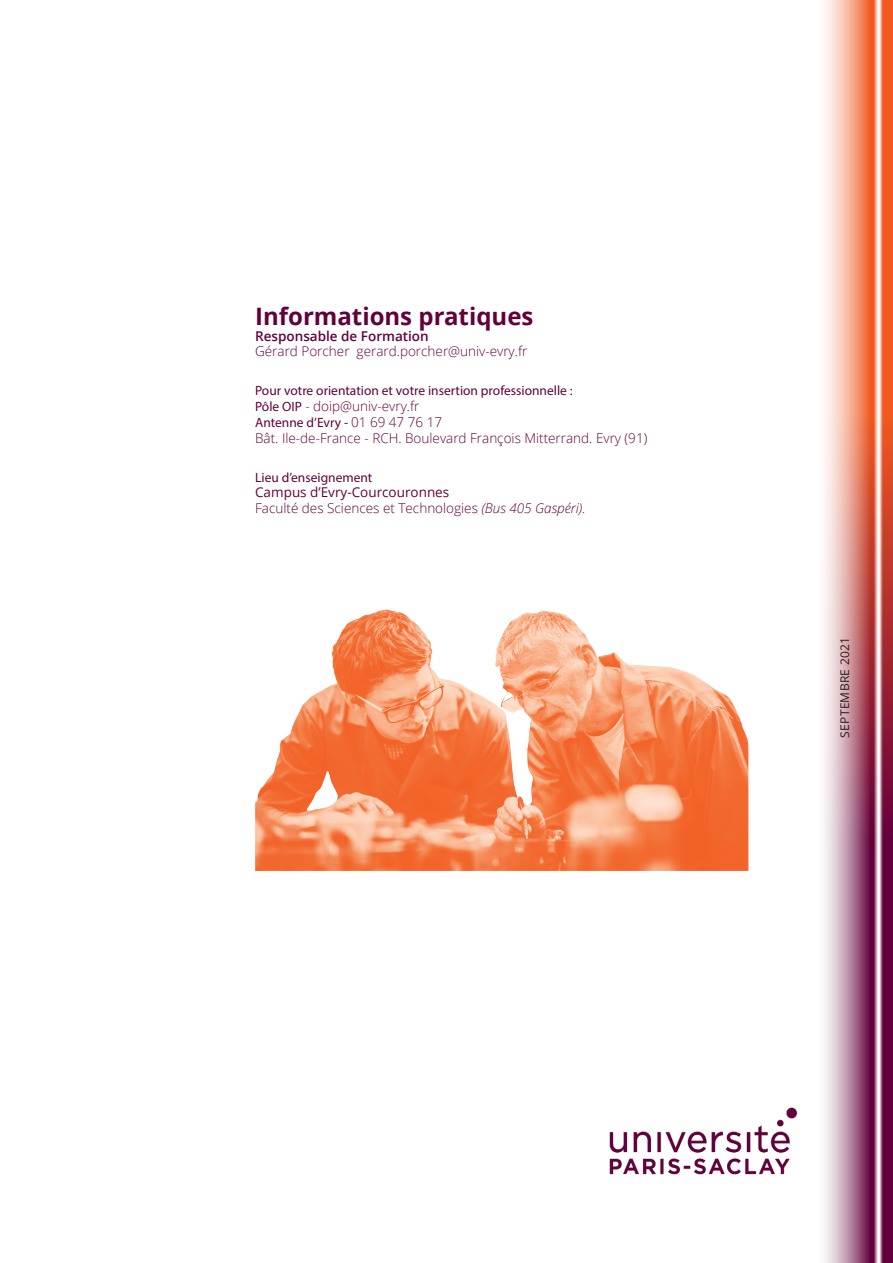
<style>
.page{position:relative;width:893px;height:1263px;background:#fff}
.page>*{position:absolute;margin:0;border:0;box-sizing:border-box;transform-origin:0 0}
.infos_inter{font:700 24px "Open Sans";color:#63003c}
.infos_texte{font:300 13.5px "Open Sans";color:#63003c}
.infos_texte-2{font:13.5px "Myriad Pro";color:#63003c}
.infos_texte-3{font:13.5px "Open Sans";color:#63003c}
.infos_texte-4{font:600 13.5px "Open Sans";color:#63003c}
.t1{font:12px "Open Sans";letter-spacing:.025em;color:#231f20}
.s1{font-family:"Myriad Pro";font-weight:400}
.s2{font-family:"Open Sans";font-weight:300}
.s3{font-style:italic}
</style>
<div class="page">
<svg style="left:824px;top:0;width:69px;height:1263px;background:#d08e8f"></svg>
<img style="left:255px;top:609px;width:493px;height:262px">
<img style="left:609px;top:1107px;width:189px;height:68px">
<p class="infos_inter" style="left:255px;top:299px;width:280px">Informations pratiques</p>
<p class="infos_texte-4" style="left:255px;top:326px;width:175px">Responsable de Formation</p>
<p class="infos_texte" style="left:255px;top:342px;width:274px">Gérard Porcher gerard.porcher@univ-evry.fr</p>
<p class="infos_texte-2" style="left:255px;top:382px;width:319px">Pour votre orientation et votre insertion professionnelle :</p>
<p class="infos_texte" style="left:255px;top:397px;width:166px"><span class="s1">Pôle OIP</span> - doip@univ-evry.fr</p>
<p class="infos_texte-2" style="left:255px;top:414px;width:189px">Antenne d’Evry - <span class="s2">01 69 47 76 17</span></p>
<p class="infos_texte" style="left:255px;top:428px;width:394px">Bât. Ile-de-France - RCH. Boulevard François Mitterrand. Evry (91)</p>
<p class="infos_texte-2" style="left:255px;top:469px;width:119px">Lieu d’enseignement</p>
<p class="infos_texte-3" style="left:255px;top:483px;width:196px">Campus d’Evry-Courcouronnes</p>
<p class="infos_texte" style="left:255px;top:499px;width:332px">Faculté des Sciences et Technologies <span class="s3">(Bus 405 Gaspéri).</span></p>
<p class="t1" style="left:836px;top:738px;width:102px;rotate:-90deg">SEPTEMBRE 2021</p>
</div>
